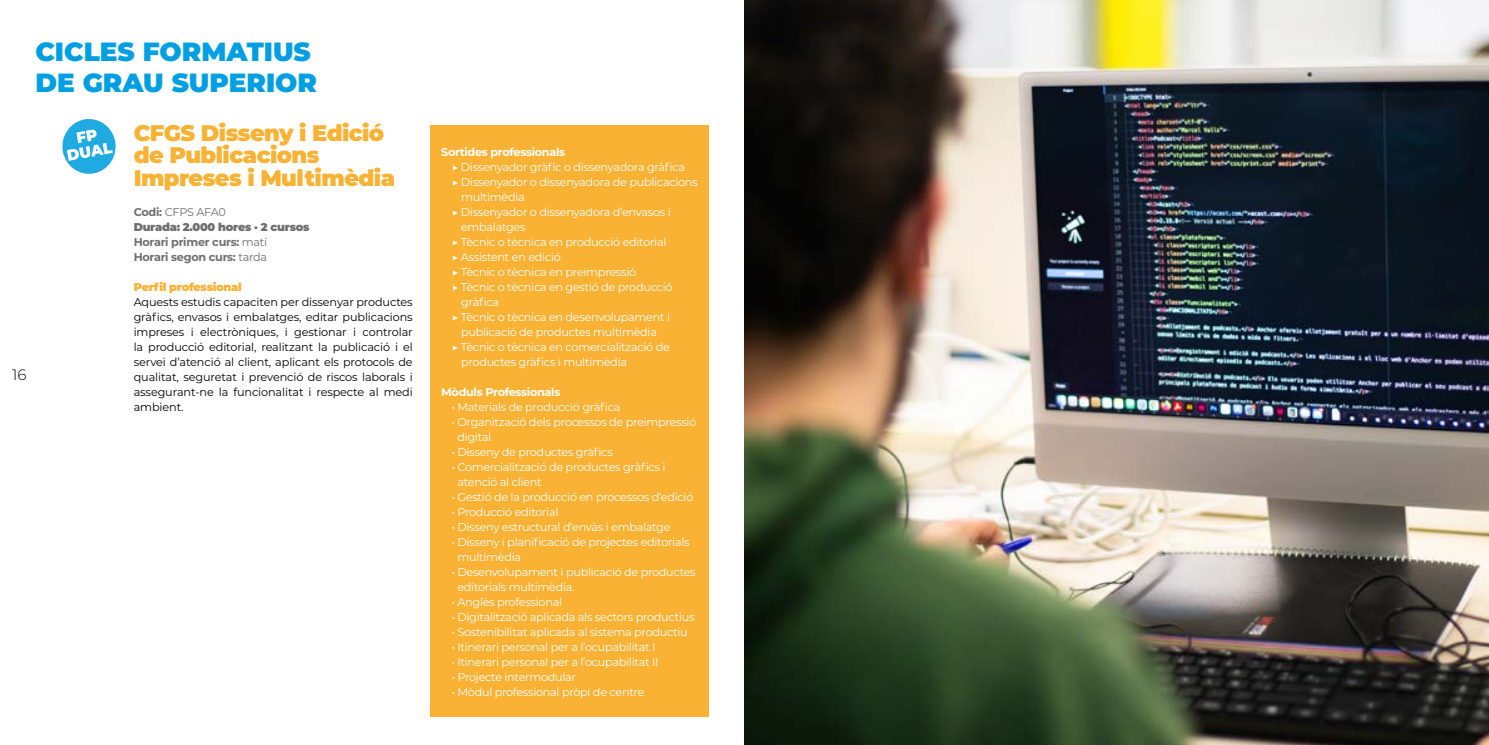
<style>
.page{position:relative;width:1489px;height:745px;background:#fff}
.page>*{position:absolute;margin:0;border:0;box-sizing:border-box;transform-origin:0 0}
.t1{font:900 26.25px/31.5px "Montserrat";color:#009fe3}
.t2{font:900 22.5px/22.5px "Montserrat";letter-spacing:-.025em;color:#f9b234}
.t3{font:300 15px "Montserrat";color:#000}
.t4{font:11.25px/15px "Montserrat";letter-spacing:-.025em;color:#fff}
.t5{font:11.25px/15px "Montserrat";letter-spacing:-.01em;color:#000;text-align:justify}
.t6{font:700 11.25px/15px "Montserrat";letter-spacing:-.025em;color:#706f6f}
.t7{font:700 11.25px "Montserrat";letter-spacing:-.025em;color:#fff}
.t8{font:900 11.25px "Montserrat";letter-spacing:-.025em;color:#f9b234}
.s1{font-weight:400}
.s2{font-weight:900}
</style>
<div class="page">
<div style="left:430px;top:125px;width:279px;height:591px;background:#f9b234"></div>
<img style="left:744px;top:0;width:744px;height:744px">
<svg style="left:62px;top:119px;width:54px;height:55px"></svg>
<h1 class="t1" style="left:35px;top:34px;width:283px">CICLES FORMATIUS<br>DE GRAU SUPERIOR</h1>
<h3 class="t3" style="left:12px;top:364px;width:16px">16</h3>
<h2 class="t2" style="left:134px;top:120px;width:263px">CFGS Disseny i Edició de Publicacions<br>Impreses i Multimèdia</h2>
<p class="t6" style="left:134px;top:203px;width:177px">Codi: <span class="s1">CFPS AFA0<br></span><span class="s2">Durada: 2.000 hores · 2 cursos<br></span>Horari primer curs: <span class="s1">matí<br></span>Horari segon curs: <span class="s1">tarda</span></p>
<p class="t8" style="left:134px;top:278px;width:109px">Perfil professional</p>
<p class="t5" style="left:134px;top:294px;width:280px">Aquests estudis capaciten per dissenyar productes gràfics, envasos i embalatges, editar publicacions impreses i electròniques, i gestionar i controlar la producció editorial, realitzant la publicació i el servei d’atenció al client, aplicant els protocols de qualitat, seguretat i prevenció de riscos laborals i assegurant-ne la funcionalitat i respecte al medi ambient.</p>
<p class="t7" style="left:441px;top:143px;width:126px">Sortides professionals</p>
<p class="t4" style="left:452px;top:159px;width:235px">▶ Dissenyador gràfic o dissenyadora gràfica</p>
<p class="t4" style="left:452px;top:174px;width:247px">▶ Dissenyador o dissenyadora de publicacions</p>
<p class="t4" style="left:461px;top:189px;width:65px">multimèdia</p>
<p class="t4" style="left:452px;top:204px;width:220px">▶ Dissenyador o dissenyadora d’envasos i</p>
<p class="t4" style="left:461px;top:219px;width:66px">embalatges</p>
<p class="t4" style="left:452px;top:234px;width:216px">▶ Tècnic o tècnica en producció editorial</p>
<p class="t4" style="left:452px;top:249px;width:111px">▶ Assistent en edició</p>
<p class="t4" style="left:452px;top:264px;width:186px">▶ Tècnic o tècnica en preimpressió</p>
<p class="t4" style="left:452px;top:279px;width:222px">▶ Tècnic o tècnica en gestió de producció</p>
<p class="t4" style="left:461px;top:294px;width:40px">gràfica</p>
<p class="t4" style="left:452px;top:309px;width:220px">▶ Tècnic o tècnica en desenvolupament i</p>
<p class="t4" style="left:461px;top:324px;width:197px">publicació de productes multimèdia</p>
<p class="t4" style="left:452px;top:338px;width:219px">▶ Tècnic o tècnica en comercialització de</p>
<p class="t4" style="left:461px;top:353px;width:167px">productes gràfics i multimèdia</p>
<p class="t7" style="left:441px;top:383px;width:121px">Mòduls Professionals</p>
<p class="t4" style="left:452px;top:398px;width:170px">• Materials de producció gràfica</p>
<p class="t4" style="left:457px;top:413px;width:240px;text-indent:-6px">• Organització dels processos de preimpressió digital</p>
<p class="t4" style="left:452px;top:443px;width:163px">• Disseny de productes gràfics</p>
<p class="t4" style="left:457px;top:458px;width:209px;text-indent:-6px">• Comercialització de productes gràfics i atenció al client</p>
<p class="t4" style="left:452px;top:488px;width:243px">• Gestió de la producció en processos d’edició</p>
<p class="t4" style="left:452px;top:503px;width:108px">• Producció editorial</p>
<p class="t4" style="left:452px;top:518px;width:220px">• Disseny estructural d’envàs i embalatge</p>
<p class="t4" style="left:457px;top:533px;width:234px;text-indent:-6px">• Disseny i planificació de projectes editorials multimèdia</p>
<p class="t4" style="left:457px;top:563px;width:240px;text-indent:-6px">• Desenvolupament i publicació de productes editorials multimèdia.</p>
<p class="t4" style="left:452px;top:593px;width:112px">• Anglès professional</p>
<p class="t4" style="left:452px;top:608px;width:244px">• Digitalització aplicada als sectors productius</p>
<p class="t4" style="left:452px;top:623px;width:237px">• Sostenibilitat aplicada al sistema productiu</p>
<p class="t4" style="left:452px;top:638px;width:205px">• Itinerari personal per a l’ocupabilitat I</p>
<p class="t4" style="left:452px;top:653px;width:208px">• Itinerari personal per a l’ocupabilitat II</p>
<p class="t4" style="left:452px;top:668px;width:126px">• Projecte intermodular</p>
<p class="t4" style="left:452px;top:683px;width:194px">• Mòdul professional pròpi de centre</p>
</div>
